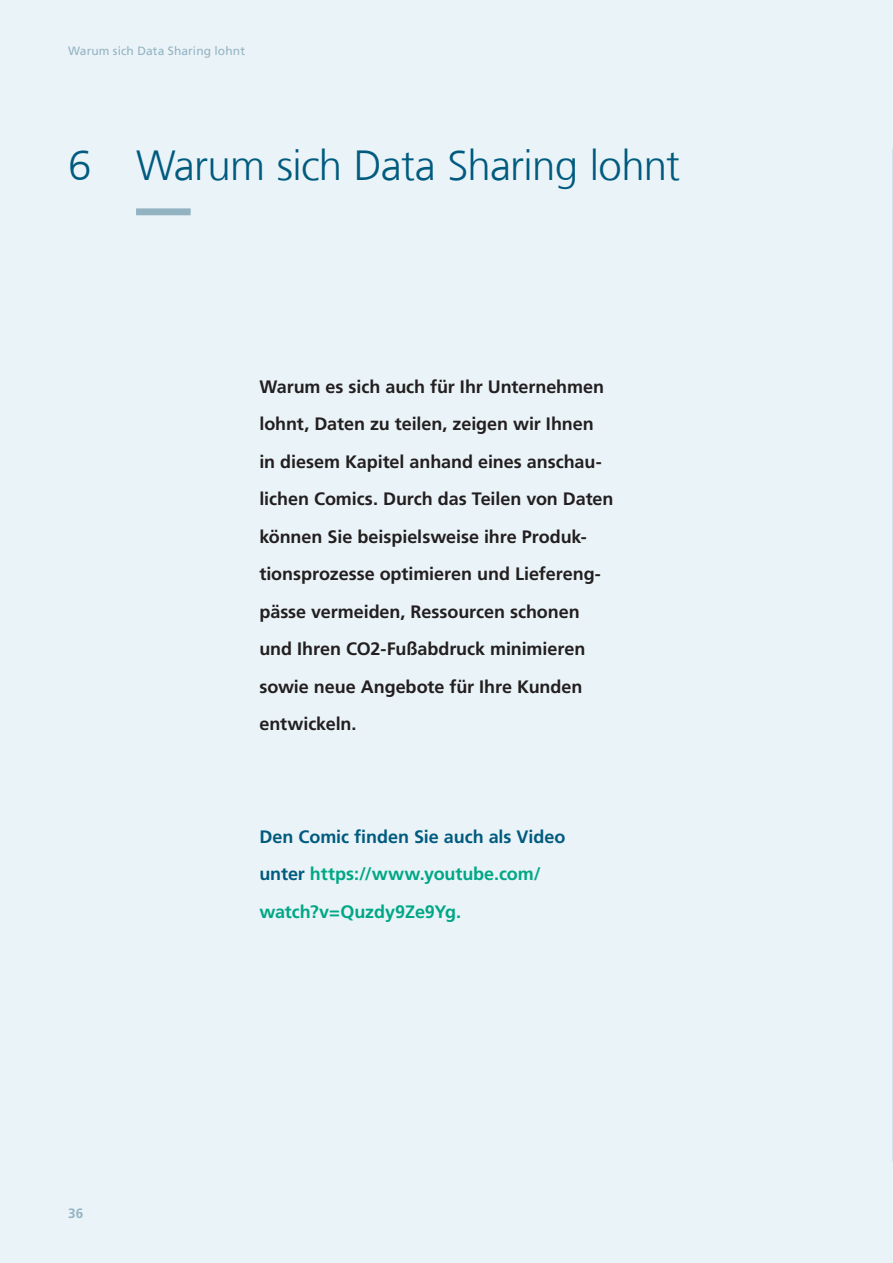
<style>
.page{position:relative;width:893px;height:1263px;background:#eaf3f7}
.page>*{position:absolute;margin:0;border:0;box-sizing:border-box;transform-origin:0 0}
.t1{font:300 42px "Frutiger LT Com";letter-spacing:-.02em;color:#005b7f}
.Zwischenueberschrift{font:700 18px/37.5px "Frutiger LT Com";letter-spacing:-.005em;color:#231f20}
.Zwischenueberschrift-2{font:700 18px/37.5px "Frutiger LT Com";letter-spacing:-.005em;color:#00a786}
.t2{font:700 13.5px "Frutiger LT Com";color:#93b3c3}
.t3{font:12px "Frutiger LT Com";letter-spacing:.01em;color:#93b3c3}
.s1{color:#005b7f}
</style>
<div class="page">
<hr style="left:892px;top:149px;width:1px;height:1012px;background:#c4d5df">
<svg style="left:136px;top:208px;width:55px;height:7px"></svg>
<p class="t3" style="left:68px;top:44px;width:179px">Warum sich Data Sharing lohnt</p>
<p class="t1" style="left:68px;top:141px;width:613px">6 Warum sich Data Sharing lohnt</p>
<p class="Zwischenueberschrift" style="left:259px;top:368px;width:356px">Warum es sich auch für Ihr Unternehmen lohnt, Daten zu teilen, zeigen wir Ihnen in diesem Kapitel anhand eines anschau&shy;lichen Comics. Durch das Teilen von Daten können Sie beispielsweise ihre Produk&shy;tionsprozesse optimieren und Liefereng&shy;pässe vermeiden, Ressourcen schonen und Ihren CO2-Fußabdruck minimieren sowie neue Angebote für Ihre Kunden entwickeln.</p>
<p class="t2" style="left:68px;top:1205px;width:17px">36</p>
<p class="Zwischenueberschrift-2" style="left:259px;top:818px;width:308px"><span class="s1">Den Comic finden Sie auch als Video unter</span> https://www.youtube.com/ watch?v=Quzdy9Ze9Yg.</p>
</div>
